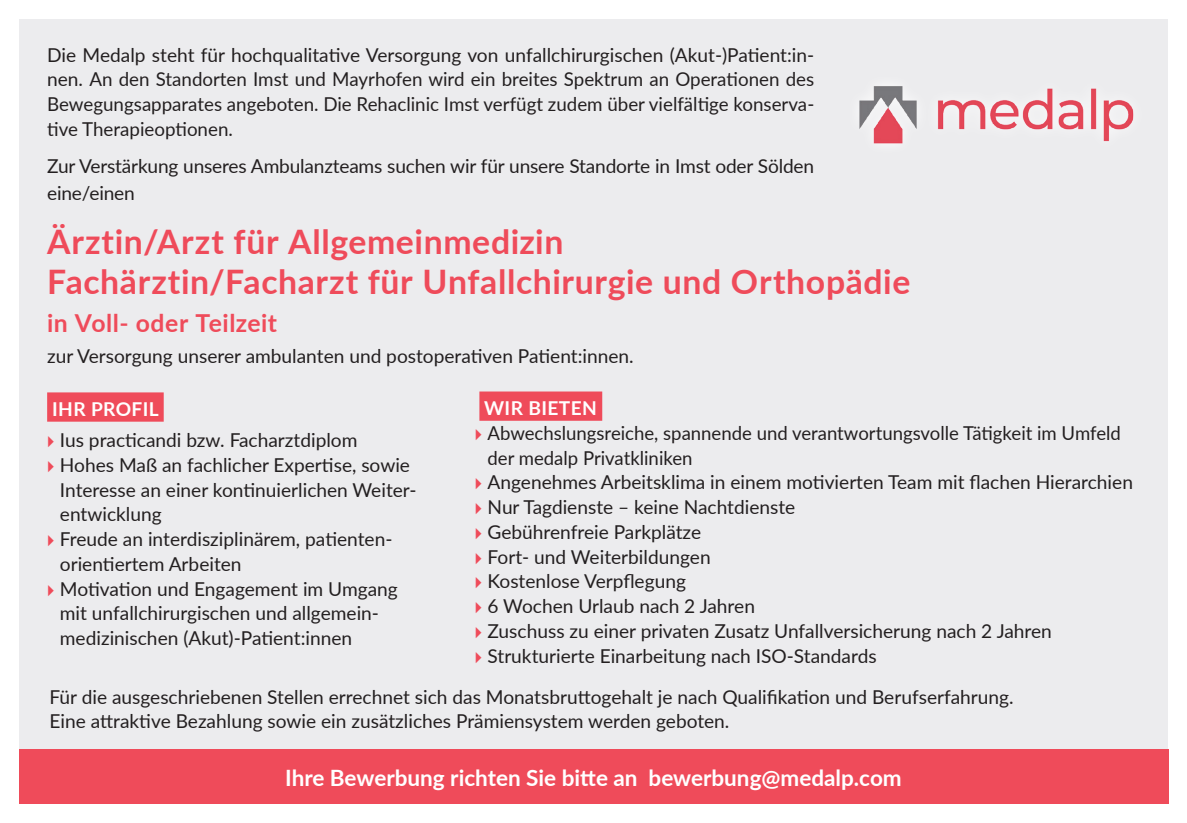
<style>
.page{position:relative;width:1187px;height:823px;background:#fff}
.page>*{position:absolute;margin:0;border:0;box-sizing:border-box;transform-origin:0 0}
.t1{font:700 33.75px/40.5px "Lato";letter-spacing:.02em;color:#ef4b5a}
.t2{font:700 24.75px "Lato";letter-spacing:.02em;color:#ef4b5a}
.t3{font:700 22.5px "Lato";color:#fff}
.t4{font:19.12px/24.8px "Lato";color:#231f20}
.t5{font:700 19.12px "Lato";letter-spacing:.02em;color:#fff}
.s1{font-weight:700;color:#fff}
.s2{font-family:"Arial";font-size:15.75px;color:#ef4b5a}
</style>
<div class="page">
<div style="left:19px;top:19px;width:1148px;height:785px;background:#ececee"></div>
<div style="left:19px;top:749px;width:1149px;height:55px;background:#ef4b5a"></div>
<img style="left:859px;top:86px;width:275px;height:58px">
<div style="left:47px;top:392px;width:117px;height:30px;background:#ef4b5a"></div>
<div style="left:479px;top:391px;width:123px;height:30px;background:#ef4b5a"></div>
<p class="t4" style="left:47px;top:42px;width:768px;text-align:justify">Die Medalp steht für hochqualitative Versorgung von unfallchirurgischen (Akut-)Patient:in&shy;nen. An den Standorten Imst und Mayrhofen wird ein breites Spektrum an Operationen des Bewegungsapparates angeboten. Die Rehaclinic Imst verfügt zudem über vielfältige konserva&shy;tive Therapieoptionen.</p>
<p class="t4" style="left:47px;top:152px;width:768px;line-height:27px">Zur Verstärkung unseres Ambulanzteams suchen wir für unsere Standorte in Imst oder Sölden eine/einen</p>
<h1 class="t1" style="left:47px;top:220px;width:864px">Ärztin/Arzt für Allgemeinmedizin<br>Fachärztin/Facharzt für Unfallchirurgie und Orthopädie</h1>
<p class="t2" style="left:47px;top:305px;width:231px">in Voll- oder Teilzeit</p>
<p class="t4" style="left:47px;top:343px;width:588px">zur Versorgung unserer ambulanten und postoperativen Patient:innen.</p>
<p class="t4" style="left:47px;top:393px;width:312px;line-height:31.1px"><span class="s1">IHR PROFIL<br></span><span class="s2">►</span> Ius practicandi bzw. Facharztdiplom</p>
<p class="t4" style="left:47px;top:452px;width:364px"><span class="s2">►</span> Hohes Maß an fachlicher Expertise, sowie</p>
<p class="t4" style="left:60px;top:476px;width:356px">Interesse an einer kontinuierlichen Weiter-</p>
<p class="t4" style="left:60px;top:501px;width:103px">entwicklung</p>
<p class="t4" style="left:47px;top:526px;width:347px"><span class="s2">►</span> Freude an interdisziplinärem, patienten-</p>
<p class="t4" style="left:60px;top:551px;width:183px">orientiertem Arbeiten</p>
<p class="t4" style="left:47px;top:575px;width:352px"><span class="s2">►</span> Motivation und Engagement im Umgang</p>
<p class="t4" style="left:60px;top:600px;width:320px">mit unfallchirurgischen und allgemein-</p>
<p class="t4" style="left:60px;top:625px;width:294px">medizinischen (Akut)-Patient:innen</p>
<p class="t5" style="left:484px;top:394px;width:114px">WIR BIETEN</p>
<p class="t4" style="left:475px;top:420px;width:647px"><span class="s2">►</span> Abwechslungsreiche, spannende und verantwortungsvolle Tätigkeit im Umfeld</p>
<p class="t4" style="left:487px;top:444px;width:206px">der medalp Privatkliniken</p>
<p class="t4" style="left:475px;top:469px;width:659px"><span class="s2">►</span> Angenehmes Arbeitsklima in einem motivierten Team mit flachen Hierarchien</p>
<p class="t4" style="left:475px;top:494px;width:322px"><span class="s2">►</span> Nur Tagdienste – keine Nachtdienste</p>
<p class="t4" style="left:475px;top:519px;width:228px"><span class="s2">►</span> Gebührenfreie Parkplätze</p>
<p class="t4" style="left:475px;top:543px;width:237px"><span class="s2">►</span> Fort- und Weiterbildungen</p>
<p class="t4" style="left:475px;top:568px;width:213px"><span class="s2">►</span> Kostenlose Verpflegung</p>
<p class="t4" style="left:475px;top:593px;width:282px"><span class="s2">►</span> 6 Wochen Urlaub nach 2 Jahren</p>
<p class="t4" style="left:475px;top:618px;width:578px"><span class="s2">►</span> Zuschuss zu einer privaten Zusatz Unfallversicherung nach 2 Jahren</p>
<p class="t4" style="left:475px;top:642px;width:403px"><span class="s2">►</span> Strukturierte Einarbeitung nach ISO-Standards</p>
<p class="t4" style="left:49px;top:683px;width:965px">Für die ausgeschriebenen Stellen errechnet sich das Monatsbruttogehalt je nach Qualifikation und Berufserfahrung.<br>Eine attraktive Bezahlung sowie ein zusätzliches Prämiensystem werden geboten.</p>
<p class="t3" style="left:285px;top:761px;width:618px">Ihre Bewerbung richten Sie bitte an bewerbung@medalp.com</p>
</div>
